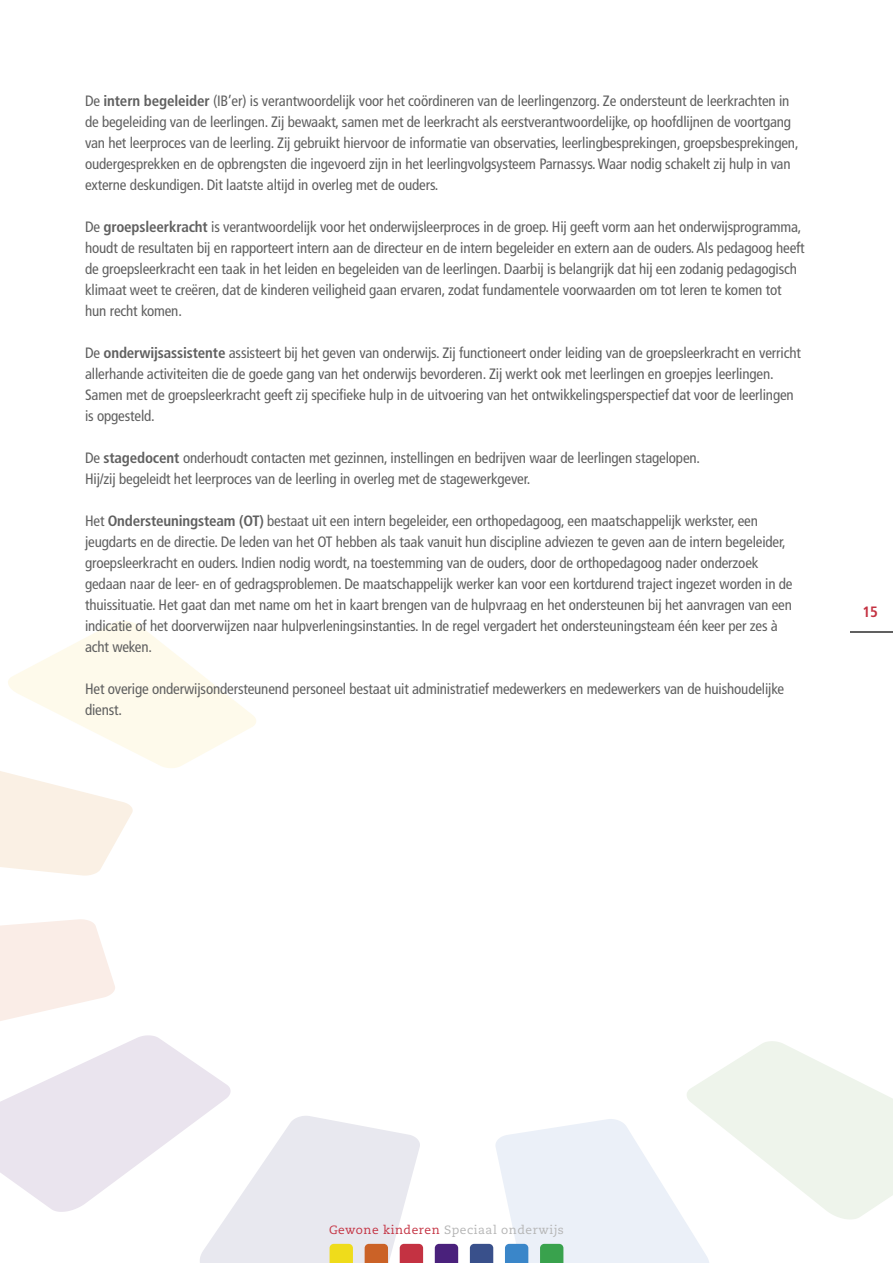
<style>
.page{position:relative;width:893px;height:1263px;background:#fff}
.page>*{position:absolute;margin:0;border:0;box-sizing:border-box;transform-origin:0 0}
.t1{font:condensed 15px/21px "Frutiger LT Std";letter-spacing:-.01em;color:#606060}
.t2{font:700 condensed 15px "Frutiger LT Std";color:#c43242}
.t3{font:12px "Caecilia LT Pro 55 Roman";letter-spacing:.045em;color:#b5b5b5}
.s1{font-weight:700}
.s2{color:#c43242}
</style>
<div class="page">
<svg style="left:0;top:621px;width:256px;height:254px"></svg>
<svg style="left:0;top:919px;width:115px;height:102px"></svg>
<svg style="left:0;top:1035px;width:423px;height:228px"></svg>
<svg style="left:435px;top:1244px;width:23px;height:19px"></svg>
<svg style="left:470px;top:1041px;width:423px;height:222px"></svg>
<hr style="left:850px;top:631px;width:43px;height:1px;background:#606060">
<p class="t1" style="left:85px;top:90px;width:715px">De <span class="s1">intern begeleider</span> (IB’er) is verantwoordelijk voor het coördineren van de leerlingenzorg. Ze ondersteunt de leerkrachten in de begeleiding van de leerlingen. Zij bewaakt, samen met de leerkracht als eerstverantwoordelijke, op hoofdlijnen de voortgang van het leerproces van de leerling. Zij gebruikt hiervoor de informatie van observaties, leerlingbesprekingen, groepsbesprekingen, oudergesprekken en de opbrengsten die ingevoerd zijn in het leerlingvolgsysteem Parnassys. Waar nodig schakelt zij hulp in van externe deskundigen. Dit laatste altijd in overleg met de ouders.</p>
<p class="t1" style="left:85px;top:216px;width:721px">De <span class="s1">groepsleerkracht</span> is verantwoordelijk voor het onderwijsleerproces in de groep. Hij geeft vorm aan het onderwijsprogramma, houdt de resultaten bij en rapporteert intern aan de directeur en de intern begeleider en extern aan de ouders. Als pedagoog heeft de groepsleerkracht een taak in het leiden en begeleiden van de leerlingen. Daarbij is belangrijk dat hij een zodanig pedagogisch klimaat weet te creëren, dat de kinderen veiligheid gaan ervaren, zodat fundamentele voorwaarden om tot leren te komen tot hun recht komen.</p>
<p class="t1" style="left:85px;top:342px;width:717px">De <span class="s1">onderwijsassistente</span> assisteert bij het geven van onderwijs. Zij functioneert onder leiding van de groepsleerkracht en verricht allerhande activiteiten die de goede gang van het onderwijs bevorderen. Zij werkt ook met leerlingen en groepjes leerlingen.<br>Samen met de groepsleerkracht geeft zij specifieke hulp in de uitvoering van het ontwikkelingsperspectief dat voor de leerlingen is opgesteld.</p>
<p class="t1" style="left:85px;top:447px;width:617px">De <span class="s1">stagedocent</span> onderhoudt contacten met gezinnen, instellingen en bedrijven waar de leerlingen stagelopen.<br>Hij/zij begeleidt het leerproces van de leerling in overleg met de stagewerkgever.</p>
<p class="t1" style="left:85px;top:510px;width:709px">Het <span class="s1">Ondersteuningsteam (OT)</span> bestaat uit een intern begeleider, een orthopedagoog, een maatschappelijk werkster, een jeugdarts en de directie. De leden van het OT hebben als taak vanuit hun discipline adviezen te geven aan de intern begeleider, groepsleerkracht en ouders. Indien nodig wordt, na toestemming van de ouders, door de orthopedagoog nader onderzoek gedaan naar de leer- en of gedragsproblemen. De maatschappelijk werker kan voor een kortdurend traject ingezet worden in de thuissituatie. Het gaat dan met name om het in kaart brengen van de hulpvraag en het ondersteunen bij het aanvragen van een indicatie of het doorverwijzen naar hulpverleningsinstanties. In de regel vergadert het ondersteuningsteam één keer per zes à acht weken.</p>
<p class="t1" style="left:85px;top:678px;width:700px">Het overige onderwijsondersteunend personeel bestaat uit administratief medewerkers en medewerkers van de huishoudelijke dienst.</p>
<p class="t2" style="left:862px;top:603px;width:17px">15</p>
<p class="t3" style="left:329px;top:1221px;width:236px"><span class="s2">Gewone kinderen</span> Speciaal onderwijs</p>
</div>
